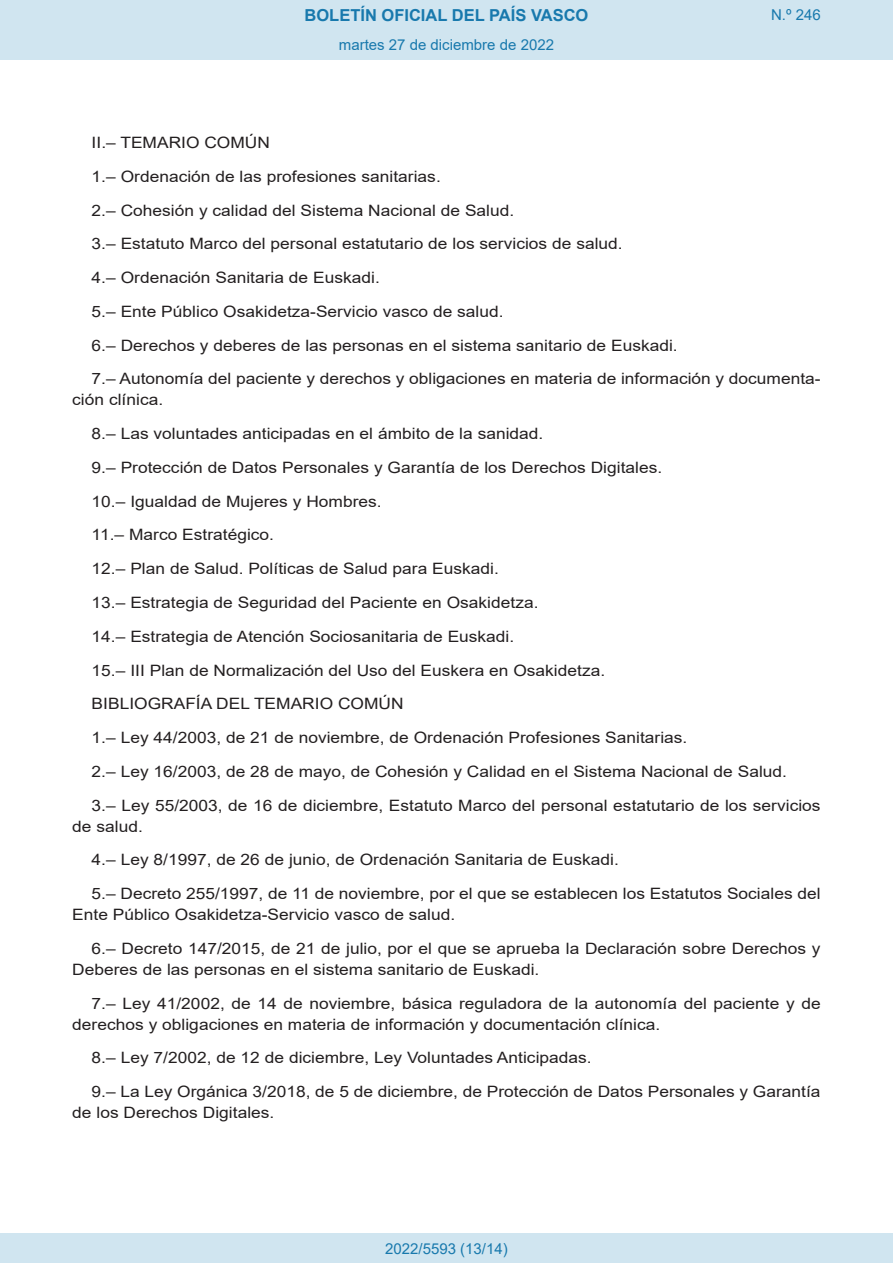
<style>
.page{position:relative;width:893px;height:1263px;background:#fff}
.page>*{position:absolute;margin:0;border:0;box-sizing:border-box;transform-origin:0 0}
.t1{font:700 16.5px "Arial";color:#1879ad}
.BOPVDetalle{font:15.6px/21px "Arial";color:#231f20;scale:1.11 1}
.Paginacion_Centro{font:15px "Arial";color:#1879ad}
</style>
<div class="page">
<div style="left:0;top:0;width:893px;height:60px;background:#d0e5f0"></div>
<div style="left:0;top:1233px;width:893px;height:30px;background:#d0e5f0"></div>
<p class="t1" style="left:305px;top:3px;width:285px">BOLETÍN OFICIAL DEL PAÍS VASCO</p>
<p class="Paginacion_Centro" style="left:339px;top:35px;width:217px">martes 27 de diciembre de 2022</p>
<p class="Paginacion_Centro" style="left:771px;top:5px;width:51px">N.º 246</p>
<p class="BOPVDetalle" style="left:92px;top:132px;width:162px">II.– TEMARIO COMÚN</p>
<p class="BOPVDetalle" style="left:92px;top:166px;width:316px">1.– Ordenación de las profesiones sanitarias.</p>
<p class="BOPVDetalle" style="left:92px;top:200px;width:382px">2.– Cohesión y calidad del Sistema Nacional de Salud.</p>
<p class="BOPVDetalle" style="left:92px;top:233px;width:480px">3.– Estatuto Marco del personal estatutario de los servicios de salud.</p>
<p class="BOPVDetalle" style="left:92px;top:267px;width:261px">4.– Ordenación Sanitaria de Euskadi.</p>
<p class="BOPVDetalle" style="left:92px;top:301px;width:373px">5.– Ente Público Osakidetza-Servicio vasco de salud.</p>
<p class="BOPVDetalle" style="left:92px;top:335px;width:529px">6.– Derechos y deberes de las personas en el sistema sanitario de Euskadi.</p>
<p class="BOPVDetalle" style="left:72px;top:368px;width:676px;text-indent:19px">7.– Autonomía del paciente y derechos y obligaciones en materia de información y documenta&shy;ción clínica.</p>
<p class="BOPVDetalle" style="left:92px;top:423px;width:408px">8.– Las voluntades anticipadas en el ámbito de la sanidad.</p>
<p class="BOPVDetalle" style="left:92px;top:457px;width:516px">9.– Protección de Datos Personales y Garantía de los Derechos Digitales.</p>
<p class="BOPVDetalle" style="left:92px;top:491px;width:263px">10.– Igualdad de Mujeres y Hombres.</p>
<p class="BOPVDetalle" style="left:92px;top:524px;width:166px">11.– Marco Estratégico.</p>
<p class="BOPVDetalle" style="left:92px;top:558px;width:368px">12.– Plan de Salud. Políticas de Salud para Euskadi.</p>
<p class="BOPVDetalle" style="left:92px;top:592px;width:404px">13.– Estrategia de Seguridad del Paciente en Osakidetza.</p>
<p class="BOPVDetalle" style="left:92px;top:626px;width:382px">14.– Estrategia de Atención Sociosanitaria de Euskadi.</p>
<p class="BOPVDetalle" style="left:92px;top:659px;width:464px">15.– III Plan de Normalización del Uso del Euskera en Osakidetza.</p>
<p class="BOPVDetalle" style="left:92px;top:693px;width:283px">BIBLIOGRAFÍA DEL TEMARIO COMÚN</p>
<p class="BOPVDetalle" style="left:92px;top:727px;width:538px">1.– Ley 44/2003, de 21 de noviembre, de Ordenación Profesiones Sanitarias.</p>
<p class="BOPVDetalle" style="left:92px;top:761px;width:628px">2.– Ley 16/2003, de 28 de mayo, de Cohesión y Calidad en el Sistema Nacional de Salud.</p>
<p class="BOPVDetalle" style="left:72px;top:794px;width:676px;text-indent:19px">3.– Ley 55/2003, de 16 de diciembre, Estatuto Marco del personal estatutario de los servicios de salud.</p>
<p class="BOPVDetalle" style="left:92px;top:849px;width:476px">4.– Ley 8/1997, de 26 de junio, de Ordenación Sanitaria de Euskadi.</p>
<p class="BOPVDetalle" style="left:72px;top:883px;width:676px;text-indent:19px">5.– Decreto 255/1997, de 11 de noviembre, por el que se establecen los Estatutos Sociales del<br>Ente Público Osakidetza-Servicio vasco de salud.</p>
<p class="BOPVDetalle" style="left:72px;top:938px;width:676px;text-indent:19px">6.– Decreto 147/2015, de 21 de julio, por el que se aprueba la Declaración sobre Derechos y<br>Deberes de las personas en el sistema sanitario de Euskadi.</p>
<p class="BOPVDetalle" style="left:72px;top:992px;width:676px;text-indent:19px">7.– Ley 41/2002, de 14 de noviembre, básica reguladora de la autonomía del paciente y de derechos y obligaciones en materia de información y documentación clínica.</p>
<p class="BOPVDetalle" style="left:92px;top:1047px;width:452px">8.– Ley 7/2002, de 12 de diciembre, Ley Voluntades Anticipadas.</p>
<p class="BOPVDetalle" style="left:72px;top:1081px;width:676px;text-indent:19px">9.– La Ley Orgánica 3/2018, de 5 de diciembre, de Protección de Datos Personales y Garantía de los Derechos Digitales.</p>
<p class="Paginacion_Centro" style="left:385px;top:1238px;width:124px">2022/5593 (13/14)</p>
</div>
